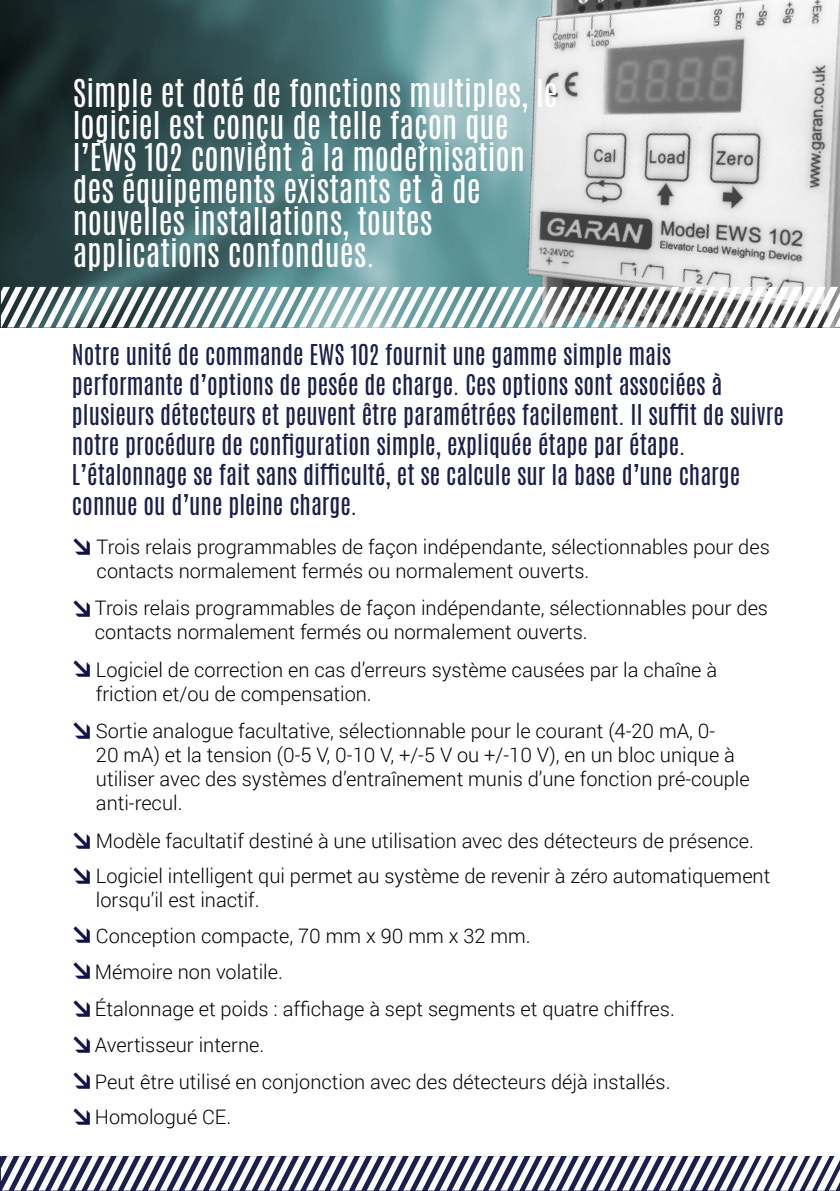
<style>
.page{position:relative;width:840px;height:1191px;background:#fff}
.page>*{position:absolute;margin:0;border:0;box-sizing:border-box;transform-origin:0 0}
.t1{font:32px/32px "Antonio";color:#fff}
.t2{font:24px/30px "Antonio";color:#1a1f4d}
.t3{font:300 20px/24px "Roboto";color:#000}
</style>
<div class="page">
<img style="left:0;top:0;width:474px;height:328px">
<img style="left:474px;top:0;width:366px;height:287px">
<svg style="left:1px;top:287px;width:839px;height:41px"></svg>
<svg style="left:1px;top:1156px;width:839px;height:35px"></svg>
<img style="left:74px;top:539px;width:16px;height:16px">
<img style="left:74px;top:601px;width:16px;height:16px">
<img style="left:74px;top:661px;width:16px;height:16px">
<img style="left:74px;top:723px;width:16px;height:16px">
<img style="left:74px;top:833px;width:16px;height:16px">
<img style="left:74px;top:868px;width:16px;height:16px">
<img style="left:74px;top:927px;width:16px;height:16px">
<img style="left:74px;top:962px;width:16px;height:16px">
<img style="left:74px;top:1000px;width:16px;height:16px">
<img style="left:74px;top:1037px;width:16px;height:16px">
<img style="left:74px;top:1073px;width:16px;height:16px">
<img style="left:74px;top:1108px;width:16px;height:16px">
<h1 class="t1" style="left:73px;top:77px;width:487px">Simple et doté de fonctions multiples, le logiciel est conçu de telle façon que l’EWS 102 convient à la modernisation des équipements existants et à de nouvelles installations, toutes applications confondues.</h1>
<p class="t2" style="left:72px;top:340px;width:713px">Notre unité de commande EWS 102 fournit une gamme simple mais performante d’options de pesée de charge. Ces options sont associées à plusieurs détecteurs et peuvent être paramétrées facilement. Il suffit de suivre notre procédure de configuration simple, expliquée étape par étape.<br>L’étalonnage se fait sans difficulté, et se calcule sur la base d’une charge connue ou d’une pleine charge.</p>
<p class="t3" style="left:97px;top:534px;width:675px">Trois relais programmables de façon indépendante, sélectionnables pour des contacts normalement fermés ou normalement ouverts.</p>
<p class="t3" style="left:95px;top:595px;width:675px">Trois relais programmables de façon indépendante, sélectionnables pour des contacts normalement fermés ou normalement ouverts.</p>
<p class="t3" style="left:96px;top:657px;width:623px">Logiciel de correction en cas d’erreurs système causées par la chaîne à friction et/ou de compensation.</p>
<p class="t3" style="left:96px;top:719px;width:655px">Sortie analogue facultative, sélectionnable pour le courant (4-20 mA, 0-<br>20 mA) et la tension (0-5 V, 0-10 V, +/-5 V ou +/-10 V), en un bloc unique à utiliser avec des systèmes d’entraînement munis d’une fonction pré-couple anti-recul.</p>
<p class="t3" style="left:96px;top:822px;width:676px;line-height:35.4px">Modèle facultatif destiné à une utilisation avec des détecteurs de présence.<br>Logiciel intelligent qui permet au système de revenir à zéro automatiquement</p>
<p class="t3" style="left:95px;top:881px;width:581px;line-height:36.2px">lorsqu’il est inactif.<br>Conception compacte, 70 mm x 90 mm x 32 mm.<br>Mémoire non volatile.<br>Étalonnage et poids : affichage à sept segments et quatre chiffres.<br>Avertisseur interne.<br>Peut être utilisé en conjonction avec des détecteurs déjà installés.<br>Homologué CE.</p>
</div>
